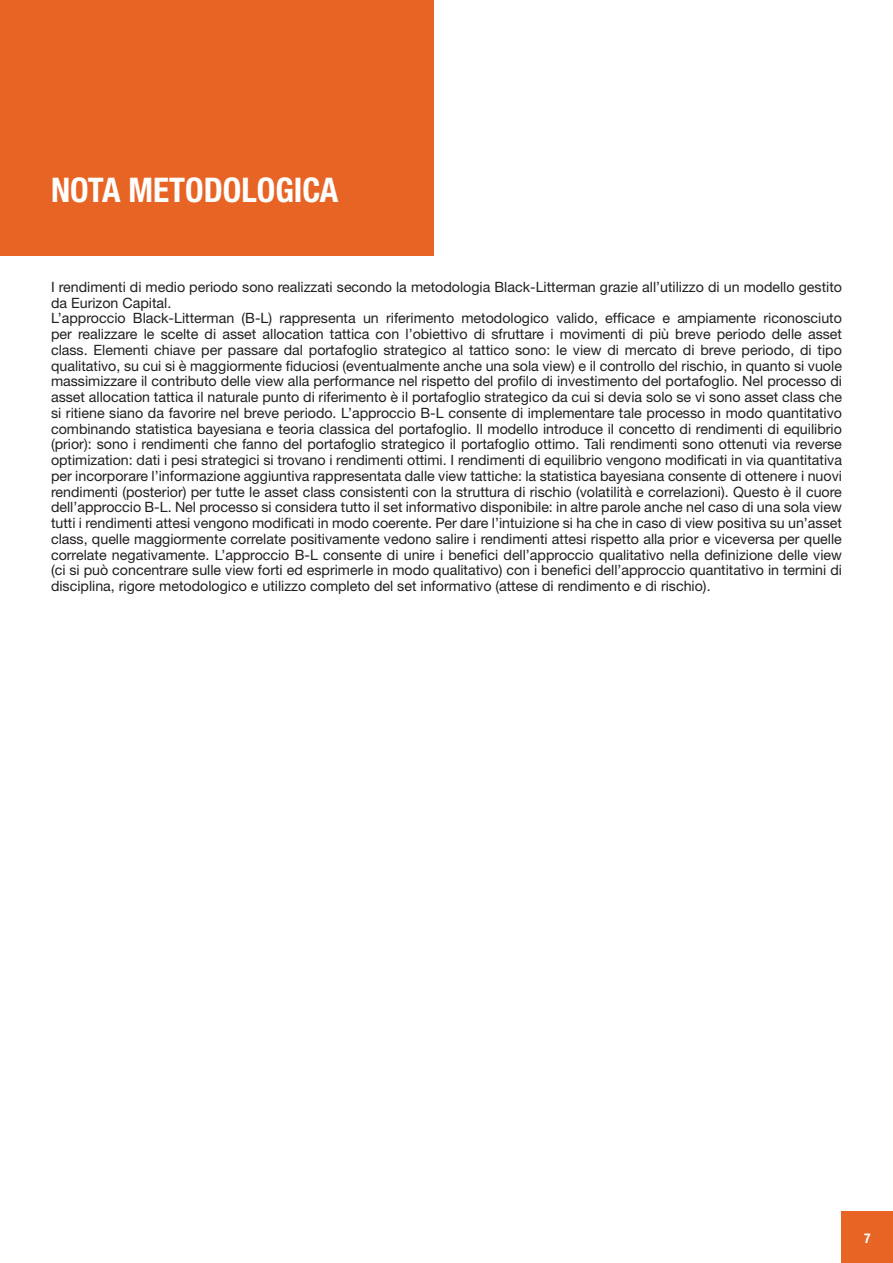
<style>
.page{position:relative;width:893px;height:1263px;background:#fff}
.page>*{position:absolute;margin:0;border:0;box-sizing:border-box;transform-origin:0 0}
.t1{font:700 condensed 34.05px "Helvetica Neue";color:#fff}
.t2{font:14.25px/15.8px "Helvetica Neue";color:#231f20}
.t3{font:700 condensed 13.65px "Helvetica Neue";color:#fff}
</style>
<div class="page">
<div style="left:842px;top:1212px;width:51px;height:51px;background:#e86424"></div>
<div style="left:0;top:0;width:434px;height:255px;background:#e86424"></div>
<p class="t1" style="left:51px;top:169px;width:289px">NOTA METODOLOGICA</p>
<p class="t2" style="left:51px;top:279px;width:792px">I rendimenti di medio periodo sono realizzati secondo la metodologia Black-Litterman grazie all’utilizzo di un modello gestito da Eurizon Capital.</p>
<p class="t2" style="left:51px;top:310px;width:792px;text-align:justify">L’approccio Black-Litterman (B-L) rappresenta un riferimento metodologico valido, efficace e ampiamente riconosciuto per realizzare le scelte di asset allocation tattica con l’obiettivo di sfruttare i movimenti di più breve periodo delle asset class. Elementi chiave per passare dal portafoglio strategico al tattico sono: le view di mercato di breve periodo, di tipo qualitativo, su cui si è maggiormente fiduciosi (eventualmente anche una sola view) e il controllo del rischio, in quanto si vuole massimizzare il contributo delle view alla performance nel rispetto del profilo di investimento del portafoglio. Nel processo di asset allocation tattica il naturale punto di riferimento è il portafoglio strategico da cui si devia solo se vi sono asset class che si ritiene siano da favorire nel breve periodo. L’approccio B-L consente di implementare tale processo in modo quantitativo combinando statistica bayesiana e teoria classica del portafoglio. Il modello introduce il concetto di rendimenti di equilibrio (prior): sono i rendimenti che fanno del portafoglio strategico il portafoglio ottimo. Tali rendimenti sono ottenuti via reverse optimization: dati i pesi strategici si trovano i rendimenti ottimi. I rendimenti di equilibrio vengono modificati in via quantitativa per incorporare l’informazione aggiuntiva rappresentata dalle view tattiche: la statistica bayesiana consente di ottenere i nuovi rendimenti (posterior) per tutte le asset class consistenti con la struttura di rischio (volatilità e correlazioni). Questo è il cuore dell’approccio B-L. Nel processo si considera tutto il set informativo disponibile: in altre parole anche nel caso di una sola view tutti i rendimenti attesi vengono modificati in modo coerente. Per dare l’intuizione si ha che in caso di view positiva su un’asset class, quelle maggiormente correlate positivamente vedono salire i rendimenti attesi rispetto alla prior e viceversa per quelle correlate negativamente. L’approccio B-L consente di unire i benefici dell’approccio qualitativo nella definizione delle view (ci si può concentrare sulle view forti ed esprimerle in modo qualitativo) con i benefici dell’approccio quantitativo in termini di disciplina, rigore metodologico e utilizzo completo del set informativo (attese di rendimento e di rischio).</p>
<p class="t3" style="left:864px;top:1229px;width:8px">7</p>
</div>
